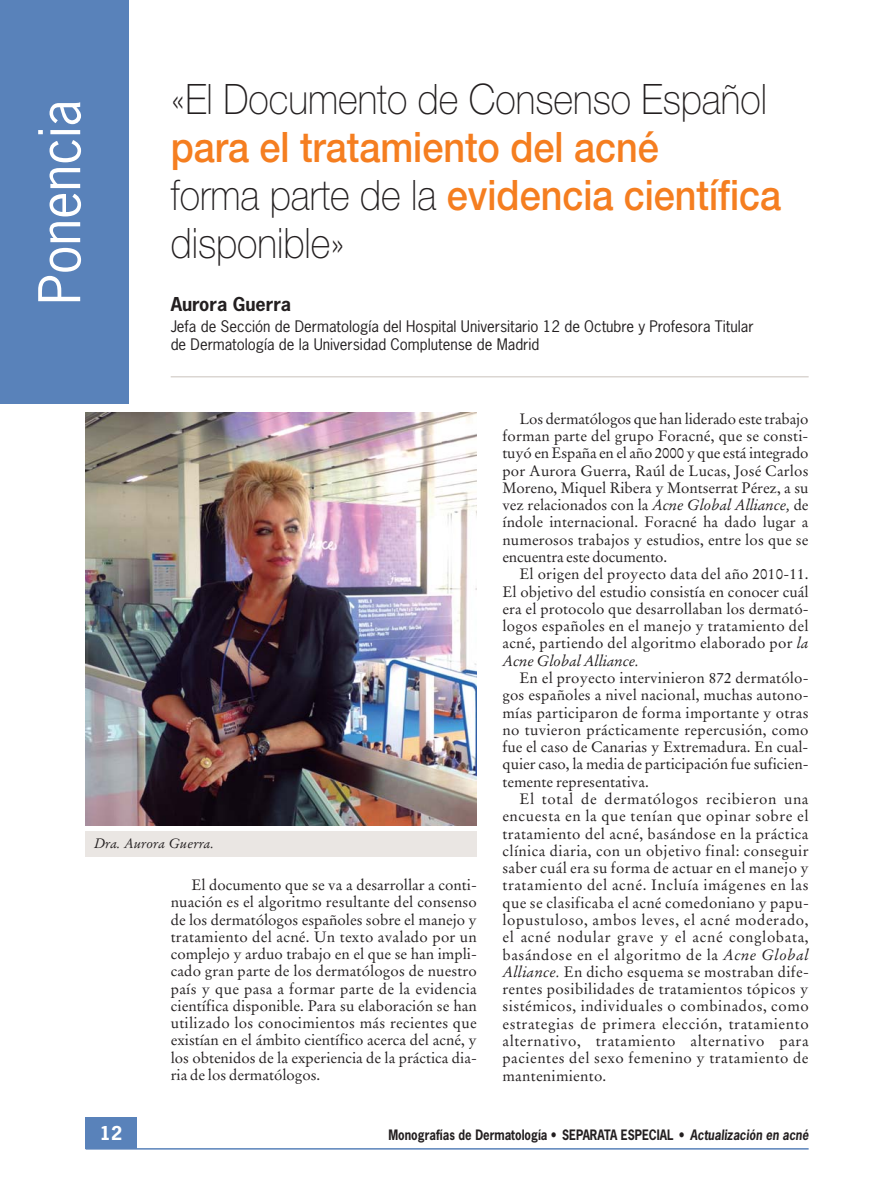
<style>
.page{position:relative;width:893px;height:1191px;background:#fff}
.page>*{position:absolute;margin:0;border:0;box-sizing:border-box;transform-origin:0 0}
.t1{font:54px "News Gothic";color:#fff}
.t2{font:500 42px/48px "Helvetica Neue";color:#f57e20;scale:.9 1}
.t3{font:100 42px "Helvetica Neue";color:#231f20;scale:.9 1}
.t4{font:700 18px "News Gothic";color:#231f20}
.t5{font:700 18px "News Gothic";color:#fff}
.t6{font:15px/17.2px "Stempel Garamond";letter-spacing:.01em;color:#231f20;text-align:justify}
.t7{font:15px/18px "News Gothic";color:#231f20}
.t8{font:700 13.5px "News Gothic";color:#231f20;scale:.85 1}
.t9{font:italic 13.5px "Stempel Garamond";color:#231f20}
.s1{font-weight:100;color:#231f20}
.s2{font-style:italic}
</style>
<div class="page">
<div style="left:86px;top:1116px;width:51px;height:32px;background:#5982ba"></div>
<hr style="left:86px;top:1147px;width:722px;height:2px;background:#5982ba">
<div style="left:0;top:0;width:128px;height:404px;background:#5982ba"></div>
<hr style="left:171px;top:376px;width:637px;height:1px;background:#dbd6d2">
<img style="left:86px;top:412px;width:391px;height:413px">
<div style="left:86px;top:831px;width:391px;height:25px;background:#eae6e3"></div>
<h1 class="t1" style="left:38px;top:304px;width:206px;rotate:-90deg">Ponencia</h1>
<h2 class="t3" style="left:171px;top:84px;width:664px">«El Documento de Consenso Español</h2>
<h2 class="t2" style="left:171px;top:127px;width:680px">para el tratamiento del acné<br><span class="s1">forma parte de la</span> evidencia científica <span class="s1">disponible»</span></h2>
<p class="t4" style="left:171px;top:297px;width:122px">Aurora Guerra</p>
<p class="t7" style="left:171px;top:318px;width:584px">Jefa de Sección de Dermatología del Hospital Universitario 12 de Octubre y Profesora Titular de Dermatología de la Universidad Complutense de Madrid</p>
<p class="t9" style="left:94px;top:837px;width:121px">Dra. Aurora Guerra.</p>
<p class="t6" style="left:171px;top:877px;width:308px;text-indent:21px">El documento que se va a desarrollar a conti&shy;nuación es el algoritmo resultante del consenso de los dermatólogos españoles sobre el manejo y tratamiento del acné. Un texto avalado por un complejo y arduo trabajo en el que se han impli&shy;cado gran parte de los dermatólogos de nuestro país y que pasa a formar parte de la evidencia científica disponible. Para su elaboración se han utilizado los conocimientos más recientes que existían en el ámbito científico acerca del acné, y los obtenidos de la experiencia de la práctica dia&shy;ria de los dermatólogos.</p>
<p class="t6" style="left:502px;top:411px;width:308px;text-indent:17px">Los dermatólogos que han liderado este trabajo forman parte del grupo Foracné, que se consti&shy;tuyó en España en el año 2000 y que está integrado por Aurora Guerra, Raúl de Lucas, José Carlos Moreno, Miquel Ribera y Montserrat Pérez, a su vez relacionados con la <span class="s2">Acne Global Alliance,</span> de índole internacional. Foracné ha dado lugar a numerosos trabajos y estudios, entre los que se encuentra este documento.</p>
<p class="t6" style="left:502px;top:566px;width:308px;text-indent:17px">El origen del proyecto data del año 2010-11.<br>El objetivo del estudio consistía en conocer cuál era el protocolo que desarrollaban los dermató&shy;logos españoles en el manejo y tratamiento del acné, partiendo del algoritmo elaborado por <span class="s2">la Acne Global Alliance.</span></p>
<p class="t6" style="left:502px;top:670px;width:308px;text-indent:17px">En el proyecto intervinieron 872 dermatólo&shy;gos españoles a nivel nacional, muchas autono&shy;mías participaron de forma importante y otras no tuvieron prácticamente repercusión, como fue el caso de Canarias y Extremadura. En cual&shy;quier caso, la media de participación fue suficien&shy;temente representativa.</p>
<p class="t6" style="left:502px;top:791px;width:308px;text-indent:17px">El total de dermatólogos recibieron una encuesta en la que tenían que opinar sobre el tratamiento del acné, basándose en la práctica clínica diaria, con un objetivo final: conseguir saber cuál era su forma de actuar en el manejo y tratamiento del acné. Incluía imágenes en las que se clasificaba el acné comedoniano y papu&shy;lopustuloso, ambos leves, el acné moderado, el acné nodular grave y el acné conglobata, basándose en el algoritmo de la <span class="s2">Acne Global Alliance.</span> En dicho esquema se mostraban dife&shy;rentes posibilidades de tratamientos tópicos y sistémicos, individuales o combinados, como estrategias de primera elección, tratamiento alternativo, tratamiento alternativo para pacientes del sexo femenino y tratamiento de mantenimiento.</p>
<p class="t5" style="left:100px;top:1125px;width:24px">12</p>
<p class="t8" style="left:388px;top:1129px;width:497px">Monografías de Dermatología • SEPARATA ESPECIAL • Actualización en acné</p>
</div>
